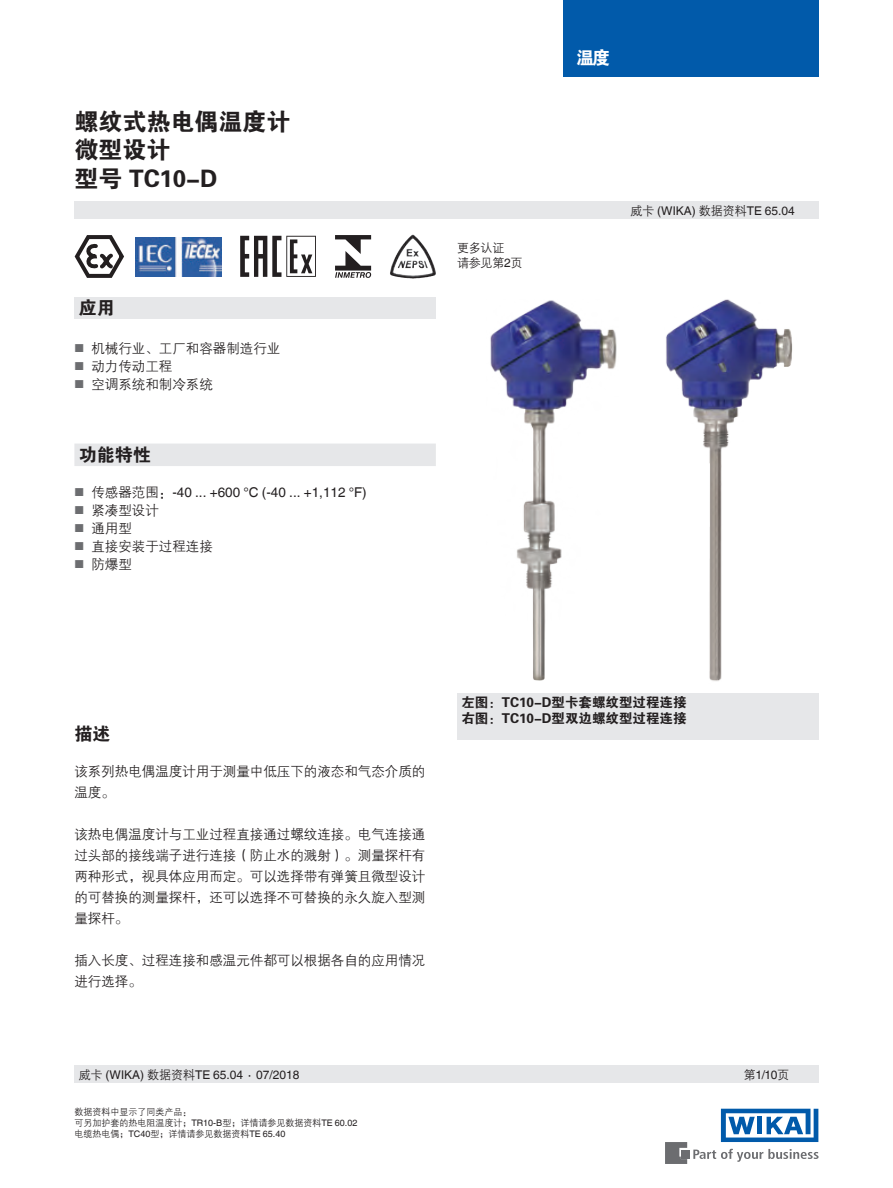
<style>
.page{position:relative;width:893px;height:1188px;background:#fff}
.page>*{position:absolute;margin:0;border:0;box-sizing:border-box;transform-origin:0 0}
.t1{font:24px/28.8px "FZDHTJW GB1 0";color:#231f20}
.t2{font:18px "FZDHTJW GB1 0";color:#231f20}
.t3{font:18px "FZDHTJW GB1 0";color:#fff}
.t4{font:13.5px/21px "FZZDXJW GB1 0";color:#231f20}
.t5{font:13.5px/16.2px "FZDHTJW GB1 0";color:#231f20}
.t6{font:13.5px "Helvetica World";color:#231f20}
.t7{font:12px "Helvetica World";color:#231f20}
.t8{font:12px/14.4px "FZZDXJW GB1 0";letter-spacing:-.02em;color:#231f20}
.t9{font:11.55px/18px "Helvetica World";color:#6c6d70}
.t10{font:9px/10.8px "FZZDXJW GB1 0";color:#231f20}
.s1{font-family:"Helvetica World";font-size:11.55px;color:#6c6d70}
.s2{font-size:11.55px;color:#6c6d70}
.s3{font-family:"FZZDXJW GB1 0"}
.s4{font-family:"Helvetica World"}
</style>
<div class="page">
<div style="left:74px;top:297px;width:362px;height:22px;background:#e6e7e9"></div>
<div style="left:74px;top:202px;width:745px;height:17px;background:#e6e7e9"></div>
<div style="left:74px;top:1066px;width:745px;height:17px;background:#e6e7e9"></div>
<svg style="left:693px;top:1149px;width:126px;height:13px"></svg>
<div style="left:682px;top:1150px;width:8px;height:8px;background:#6c6d70"></div>
<svg style="left:665px;top:1142px;width:22px;height:22px"></svg>
<svg style="left:721px;top:1109px;width:97px;height:33px"></svg>
<div style="left:563px;top:0;width:256px;height:77px;background:#015aaa"></div>
<svg style="left:74px;top:235px;width:50px;height:43px"></svg>
<svg style="left:240px;top:236px;width:76px;height:41px"></svg>
<img style="left:395px;top:235px;width:18px;height:23px">
<img style="left:136px;top:237px;width:86px;height:39px">
<svg style="left:335px;top:235px;width:36px;height:43px"></svg>
<div style="left:457px;top:693px;width:362px;height:47px;background:#e6e7e9"></div>
<img style="left:666px;top:311px;width:38px;height:82px">
<img style="left:490px;top:300px;width:127px;height:282px">
<img style="left:526px;top:582px;width:26px;height:99px">
<div style="left:74px;top:444px;width:362px;height:22px;background:#e6e7e9"></div>
<h1 class="t1" style="left:74px;top:107px;width:217px">螺纹式热电偶温度计微型设计<br>型号 TC10-D</h1>
<h2 class="t2" style="left:79px;top:298px;width:38px">应用</h2>
<p class="t4" style="left:91px;top:340px;width:190px;line-height:18px;text-indent:-17px"><span class="s1">■</span> 机械行业、工厂和容器制造行业动力传动工程<br>空调系统和制冷系统</p>
<p class="t9" style="left:74px;top:357px;width:11px">■ ■</p>
<h2 class="t2" style="left:79px;top:445px;width:74px">功能特性</h2>
<p class="t6" style="left:74px;top:484px;width:294px"><span class="s2">■</span> <span class="s3">传感器范围：</span>-40 ... +600 °C (-40 ... +1,112 °F)</p>
<p class="t4" style="left:91px;top:502px;width:123px;line-height:18px">紧凑型设计<br>通用型<br>直接安装于过程连接防爆型</p>
<p class="t9" style="left:74px;top:501px;width:11px;text-align:justify">■ ■ ■ ■</p>
<h2 class="t3" style="left:576px;top:48px;width:35px">温度</h2>
<p class="t8" style="left:457px;top:241px;width:67px">更多认证<br>请参见第<span class="s4">2</span>页</p>
<p class="t7" style="left:630px;top:204px;width:166px"><span class="s3">威卡</span> (WIKA) <span class="s3">数据资料</span>TE 65.04</p>
<h2 class="t2" style="left:74px;top:724px;width:37px">描述</h2>
<p class="t4" style="left:74px;top:761px;width:352px">该系列热电偶温度计用于测量中低压下的液态和气态介质的温度。</p>
<p class="t4" style="left:74px;top:824px;width:352px;text-align:justify">该热电偶温度计与工业过程直接通过螺纹连接。电气连接通过头部的接线端子进行连接（防止水的溅射）。测量探杆有两种形式，视具体应用而定。可以选择带有弹簧且微型设计的可替换的测量探杆，还可以选择不可替换的永久旋入型测量探杆。</p>
<p class="t4" style="left:74px;top:950px;width:352px">插入长度、过程连接和感温元件都可以根据各自的应用情况进行选择。</p>
<p class="t5" style="left:461px;top:695px;width:227px">左图：TC10-D型卡套螺纹型过程连接右图：TC10-D型双边螺纹型过程连接</p>
<p class="t7" style="left:79px;top:1068px;width:222px"><span class="s3">威卡</span> (WIKA) <span class="s3">数据资料</span>TE 65.04 ∙ 07/2018</p>
<p class="t7" style="left:744px;top:1068px;width:47px"><span class="s3">第</span>1/10<span class="s3">页</span></p>
<p class="t10" style="left:74px;top:1107px;width:284px">数据资料中显示了同类产品：<br>可另加护套的热电阻温度计；<span class="s4">TR10-B</span>型；详情请参见数据资料<span class="s4">TE 60.02</span>电缆热电偶；<span class="s4">TC40</span>型；详情请参见数据资料<span class="s4">TE 65.40</span></p>
</div>
